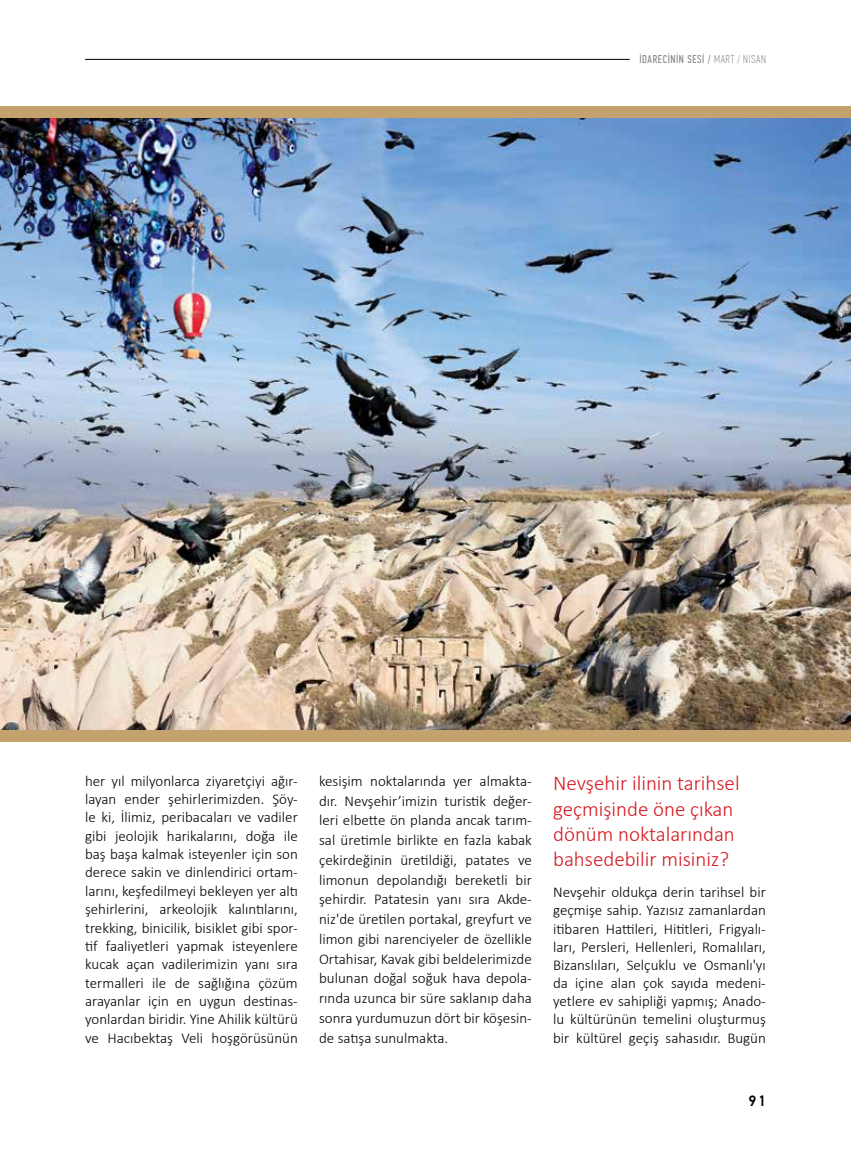
<style>
.page{position:relative;width:851px;height:1149px;background:#fff}
.page>*{position:absolute;margin:0;border:0;box-sizing:border-box;transform-origin:0 0}
.t1{font:300 21px/25.3px "Calibri";color:#d71920}
.t2{font:300 15px/18.3px "Calibri";color:#000;text-align:justify}
.t3{font:500 15px "PF Din Text Pro";color:#000}
.t4{font:11.25px "PF Din Text Comp Pro";letter-spacing:.055em;color:#808285}
.s1{font-weight:100}
</style>
<div class="page">
<hr style="left:85px;top:59px;width:544px;height:1px;background:#000">
<img style="left:0;top:118px;width:850px;height:611px">
<div style="left:0;top:106px;width:850px;height:12px;background:#c4a26e"></div>
<div style="left:0;top:729px;width:850px;height:12px;background:#c4a26e"></div>
<p class="t4" style="left:639px;top:53px;width:128px">İDARECİNİN SESİ / <span class="s1">MART / NİSAN</span></p>
<p class="t2" style="left:85px;top:771px;width:214px">her yıl milyonlarca ziyaretçiyi ağır&shy;layan ender şehirlerimizden. Şöy&shy;le ki, İlimiz, peribacaları ve vadiler gibi jeolojik harikalarını, doğa ile baş başa kalmak isteyenler için son derece sakin ve dinlendirici ortam&shy;larını, keşfedilmeyi bekleyen yer altı şehirlerini, arkeolojik kalıntılarını, trekking, binicilik, bisiklet gibi spor&shy;tif faaliyetleri yapmak isteyenlere kucak açan vadilerimizin yanı sıra termalleri ile de sağlığına çözüm arayanlar için en uygun destinas&shy;yonlardan biridir. Yine Ahilik kültürü ve Hacıbektaş Veli hoşgörüsünün</p>
<p class="t2" style="left:319px;top:770px;width:214px;line-height:19.8px">kesişim noktalarında yer almakta&shy;dır. Nevşehir’imizin turistik değer&shy;leri elbette ön planda ancak tarım&shy;sal üretimle birlikte en fazla kabak çekirdeğinin üretildiği, patates ve limonun depolandığı bereketli bir şehirdir. Patatesin yanı sıra Akde&shy;niz'de üretilen portakal, greyfurt ve limon gibi narenciyeler de özellikle Ortahisar, Kavak gibi beldelerimizde bulunan doğal soğuk hava depola&shy;rında uzunca bir süre saklanıp daha sonra yurdumuzun dört bir köşesin&shy;de satışa sunulmakta.</p>
<h1 class="t1" style="left:553px;top:770px;width:188px">Nevşehir ilinin tarihsel geçmişinde öne çıkan dönüm noktalarından bahsedebilir misiniz?</h1>
<p class="t2" style="left:553px;top:882px;width:214px">Nevşehir oldukça derin tarihsel bir geçmişe sahip. Yazısız zamanlardan itibaren Hattileri, Hititleri, Frigyalı&shy;ları, Persleri, Hellenleri, Romalıları, Bizanslıları, Selçuklu ve Osmanlı'yı da içine alan çok sayıda medeni&shy;yetlere ev sahipliği yapmış; Anado&shy;lu kültürünün temelini oluşturmuş bir kültürel geçiş sahasıdır. Bugün</p>
<p class="t3" style="left:748px;top:1091px;width:19px">91</p>
</div>
